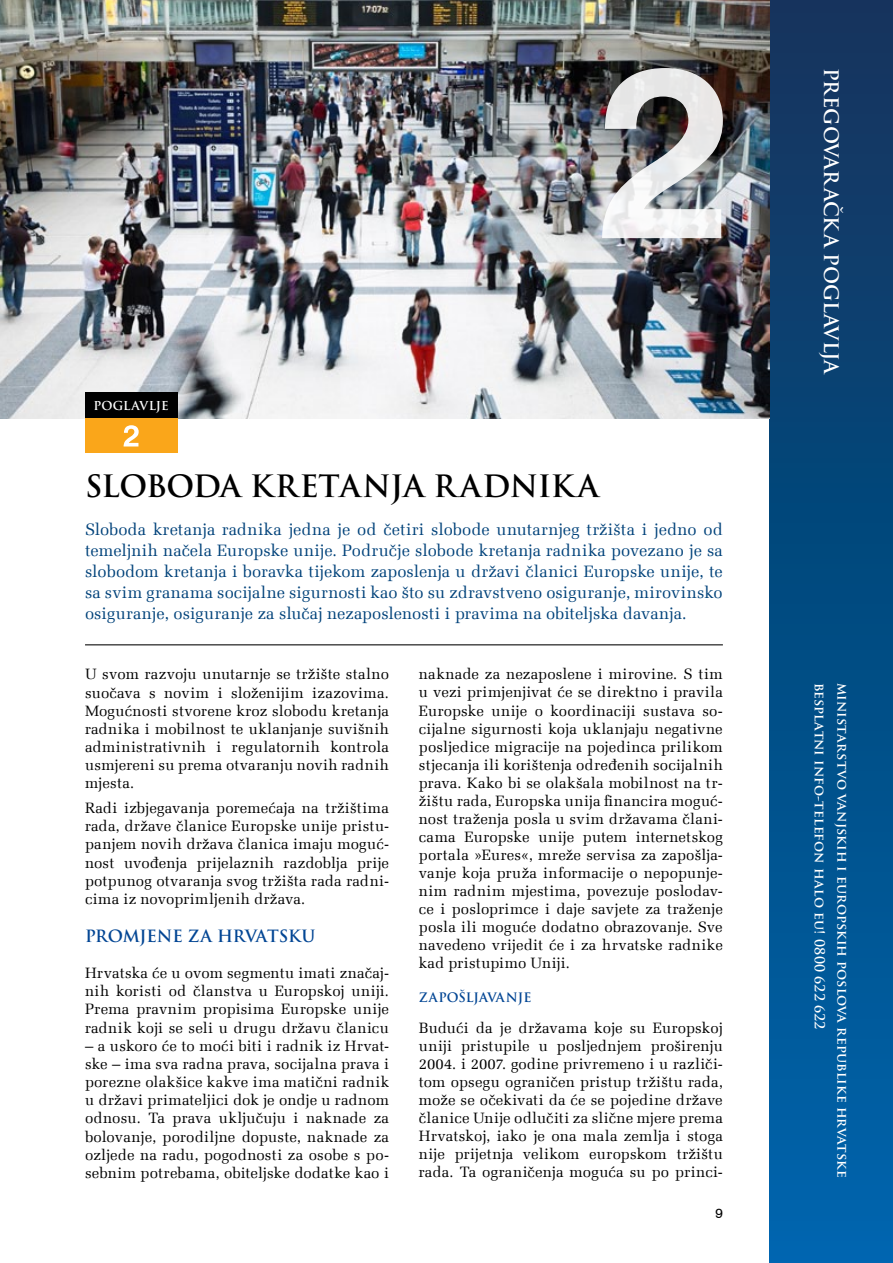
<style>
.page{position:relative;width:893px;height:1263px;background:#fff}
.page>*{position:absolute;margin:0;border:0;box-sizing:border-box;transform-origin:0 0}
.t1{font:700 30px "Trajan Pro";color:#000}
.t2{font:700 19.5px "Trajan Pro";letter-spacing:-.01em;color:#fff}
.t3{font:16.5px/21px "Melior LT";color:#00427a;text-align:justify}
.t4{font:700 16.5px "Trajan Pro";letter-spacing:-.005em;color:#034694}
.t5{font:15px/18px "Melior LT";letter-spacing:.01em;color:#000;text-align:justify}
.t6{font:700 13.5px "Trajan Pro";color:#fff}
.t7{font:13.5px "Swiss 721 BT";color:#000}
.t8{font:700 12.75px "Trajan Pro";letter-spacing:.01em;color:#034694}
.t9{font:700 12px "Trajan Pro";color:#fff}
</style>
<div class="page">
<hr style="left:85px;top:644px;width:638px;height:1px;background:#000">
<div style="left:770px;top:0;width:123px;height:1263px;background:linear-gradient(to bottom,#11335b,#0065ac)"></div>
<img style="left:0;top:0;width:770px;height:419px">
<div style="left:85px;top:393px;width:92px;height:26px;background:#000"></div>
<div style="left:85px;top:419px;width:92px;height:34px;background:#faa61a"></div>
<svg style="left:124px;top:425px;width:15px;height:21px"></svg>
<svg style="left:602px;top:68px;width:121px;height:170px"></svg>
<p class="t9" style="left:94px;top:398px;width:19px">POGLA</p>
<p class="t9" style="left:139px;top:398px;width:17px">VLJE</p>
<h1 class="t1" style="left:85px;top:467px;width:24px">SLOBODA</h1>
<h1 class="t1" style="left:250px;top:467px;width:23px">KRETANJA</h1>
<h1 class="t1" style="left:434px;top:467px;width:25px">RADNIKA</h1>
<p class="t3" style="left:85px;top:519px;width:639px">Sloboda kretanja radnika jedna je od četiri slobode unutarnjeg tržišta i jedno od temeljnih načela Europske unije. Područje slobode kretanja radnika povezano je sa slobodom kretanja i boravka tijekom zaposlenja u državi članici Europske unije, te sa svim granama socijalne sigurnosti kao što su zdravstveno osiguranje, mirovinsko osiguranje, osiguranje za slučaj nezaposlenosti i pravima na obiteljska davanja.</p>
<p class="t5" style="left:85px;top:665px;width:306px">U svom razvoju unutarnje se tržište stalno suočava s novim i složenijim izazovima.<br>Mogućnosti stvorene kroz slobodu kretanja radnika i mobilnost te uklanjanje suvišnih administrativnih i regulatornih kontrola usmjereni su prema otvaranju novih radnih mjesta.</p>
<p class="t5" style="left:85px;top:799px;width:306px">Radi izbjegavanja poremećaja na tržištima rada, države članice Europske unije pristu&shy;panjem novih država članica imaju moguć&shy;nost uvođenja prijelaznih razdoblja prije potpunog otvaranja svog tržišta rada radni&shy;cima iz novoprimljenih država.</p>
<p class="t4" style="left:85px;top:925px;width:232px">PROMJENE ZA HRVATSKU</p>
<p class="t5" style="left:85px;top:964px;width:306px">Hrvatska će u ovom segmentu imati značaj&shy;nih koristi od članstva u Europskoj uniji.<br>Prema pravnim propisima Europske unije radnik koji se seli u drugu državu članicu</p>
<p class="t5" style="left:85px;top:1036px;width:306px">– a uskoro će to moći biti i radnik iz Hrvat&shy;ske – ima sva radna prava, socijalna prava i porezne olakšice kakve ima matični radnik u državi primateljici dok je ondje u radnom odnosu. Ta prava uključuju i naknade za bolovanje, porodiljne dopuste, naknade za ozljede na radu, pogodnosti za osobe s po&shy;sebnim potrebama, obiteljske dodatke kao i</p>
<p class="t5" style="left:419px;top:665px;width:306px">naknade za nezaposlene i mirovine. S tim u vezi primjenjivat će se direktno i pravila Europske unije o koordinaciji sustava so&shy;cijalne sigurnosti koja uklanjaju negativne posljedice migracije na pojedinca prilikom stjecanja ili korištenja određenih socijalnih prava. Kako bi se olakšala mobilnost na tr&shy;žištu rada, Europska unija financira moguć&shy;nost traženja posla u svim državama člani&shy;cama Europske unije putem internetskog portala »Eures«, mreže servisa za zapošlja&shy;vanje koja pruža informacije o nepopunje&shy;nim radnim mjestima, povezuje poslodav&shy;ce i posloprimce i daje savjete za traženje posla ili moguće dodatno obrazovanje. Sve navedeno vrijedit će i za hrvatske radnike kad pristupimo Uniji.</p>
<p class="t8" style="left:419px;top:990px;width:114px">ZAPOŠLJAVANJE</p>
<p class="t5" style="left:419px;top:1019px;width:306px">Budući da je državama koje su Europskoj uniji pristupile u posljednjem proširenju 2004. i 2007. godine privremeno i u različi&shy;tom opsegu ograničen pristup tržištu rada, može se očekivati da će se pojedine države članice Unije odlučiti za slične mjere prema Hrvatskoj, iako je ona mala zemlja i stoga nije prijetnja velikom europskom tržištu rada. Ta ograničenja moguća su po princi-</p>
<p class="t7" style="left:715px;top:1205px;width:9px">9</p>
<h2 class="t2" style="left:843px;top:68px;width:310px;rotate:90deg">PREGOVARAČKA POGLAVLJA</h2>
<p class="t6" style="left:828px;top:682px;width:348px;rotate:90deg">BESPLATNI INFO-TELEFON HALO EU! 0800 622 622</p>
<p class="t6" style="left:851px;top:682px;width:497px;rotate:90deg">MINISTARSTVO VANJSKIH I EUROPSKIH POSLOVA REPUBLIKE HRVATSKE</p>
</div>
